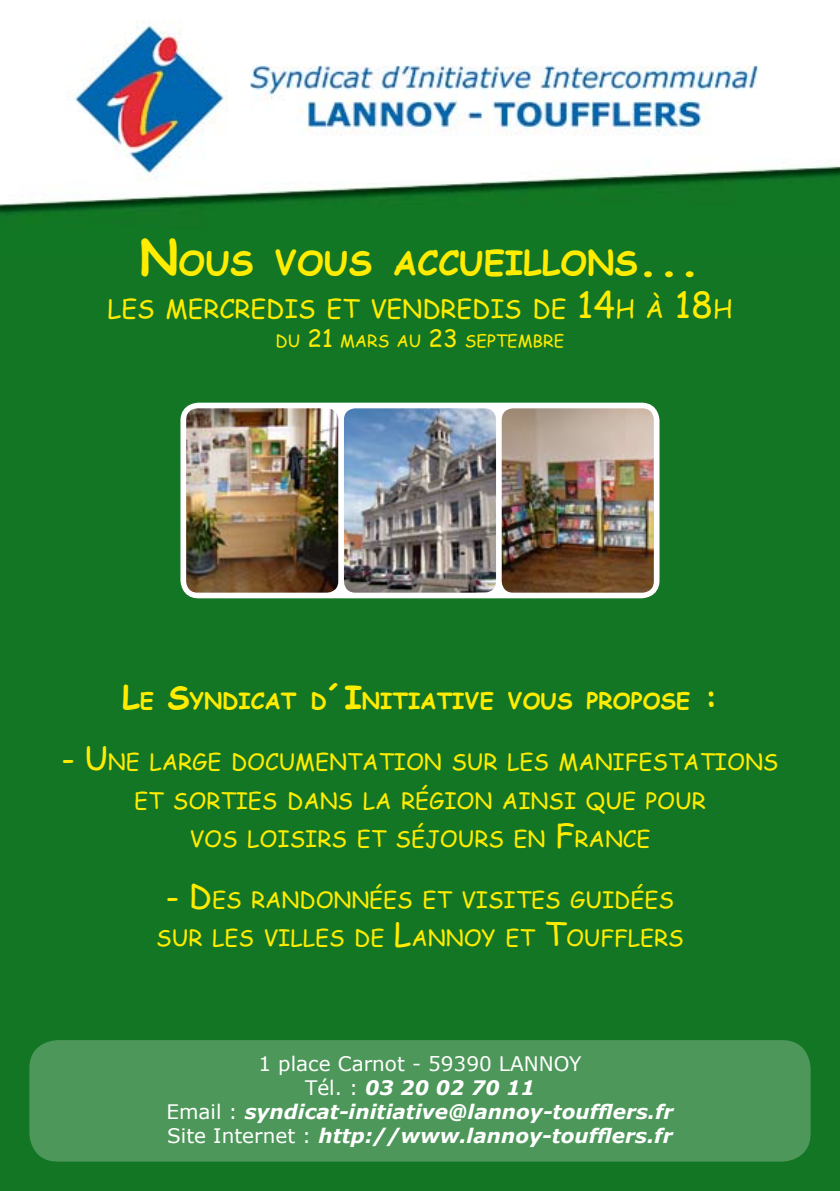
<style>
.page{position:relative;width:840px;height:1191px;background:#fff}
.page>*{position:absolute;margin:0;border:0;box-sizing:border-box;transform-origin:0 0}
.t1{font:700 33.6px "Comic Sans MS";color:#ffec00}
.t2{font:25.2px "Comic Sans MS";color:#ffec00}
.t3{font:22.4px/38.4px "Comic Sans MS";color:#ffec00;text-align:center}
.t4{font:700 22.4px "Comic Sans MS";color:#ffec00}
.t5{font:italic 700 20px/24px "Verdana";color:#fff;text-align:center}
.t6{font:16.8px "Comic Sans MS";color:#ffec00}
.s1{font-size:48px}
.s2{font-size:36px}
.s3{font-size:24px}
.s4{font-size:32px}
.s5{font-weight:400;font-style:normal}
</style>
<div class="page">
<div style="left:0;top:0;width:839px;height:1191px;background:#137625"></div>
<img style="left:0;top:0;width:839px;height:214px">
<div style="left:29px;top:1040px;width:781px;height:121px;background:#4d975a;border-radius:28px"></div>
<svg style="left:181px;top:404px;width:477px;height:193px;background:#f0edeb"></svg>
<div style="left:180px;top:403px;width:479px;height:195px;border:2px solid #fff;border-radius:17px"></div>
<img style="left:186px;top:408px;width:152px;height:184px;border-radius:11px">
<img style="left:501px;top:408px;width:152px;height:184px;border-radius:11px">
<img style="left:344px;top:408px;width:151px;height:184px;border-radius:11px">
<h1 class="t1" style="left:139px;top:238px;width:562px"><span class="s1">N</span>OUS VOUS ACCUEILLONS<span class="s1">...</span></h1>
<p class="t2" style="left:107px;top:291px;width:626px">LES MERCREDIS ET VENDREDIS DE <span class="s2">14</span>H À <span class="s2">18</span>H</p>
<p class="t6" style="left:275px;top:329px;width:290px">DU <span class="s3">21</span> MARS AU <span class="s3">23</span> SEPTEMBRE</p>
<p class="t4" style="left:122px;top:684px;width:597px"><span class="s4">L</span>E <span class="s4">S</span>YNDICAT D<span class="s4">´I</span>NITIATIVE VOUS PROPOSE <span class="s4">:</span></p>
<p class="t3" style="left:61px;top:742px;width:718px"><span class="s4">- U</span> NE LARGE DOCUMENTATION SUR LES MANIFESTATIONS<br>ET SORTIES DANS LA RÉGION AINSI QUE POUR<br>VOS LOISIRS ET SÉJOURS EN <span class="s4">F</span>RANCE</p>
<p class="t3" style="left:156px;top:880px;width:528px"><span class="s4">- D</span> ES RANDONNÉES ET VISITES GUIDÉES<br>SUR LES VILLES DE <span class="s4">L</span>ANNOY ET <span class="s4">T</span>OUFFLERS</p>
<p class="t5" style="left:166px;top:1050px;width:508px"><span class="s5">1 place Carnot - 59390 LANNOY<br>Tél. :</span> 03 20 02 70 11<br><span class="s5">Email :</span> syndicat-initiative@lannoy-toufflers.fr <span class="s5">Site Internet :</span> http://www.lannoy-toufflers.fr</p>
</div>
